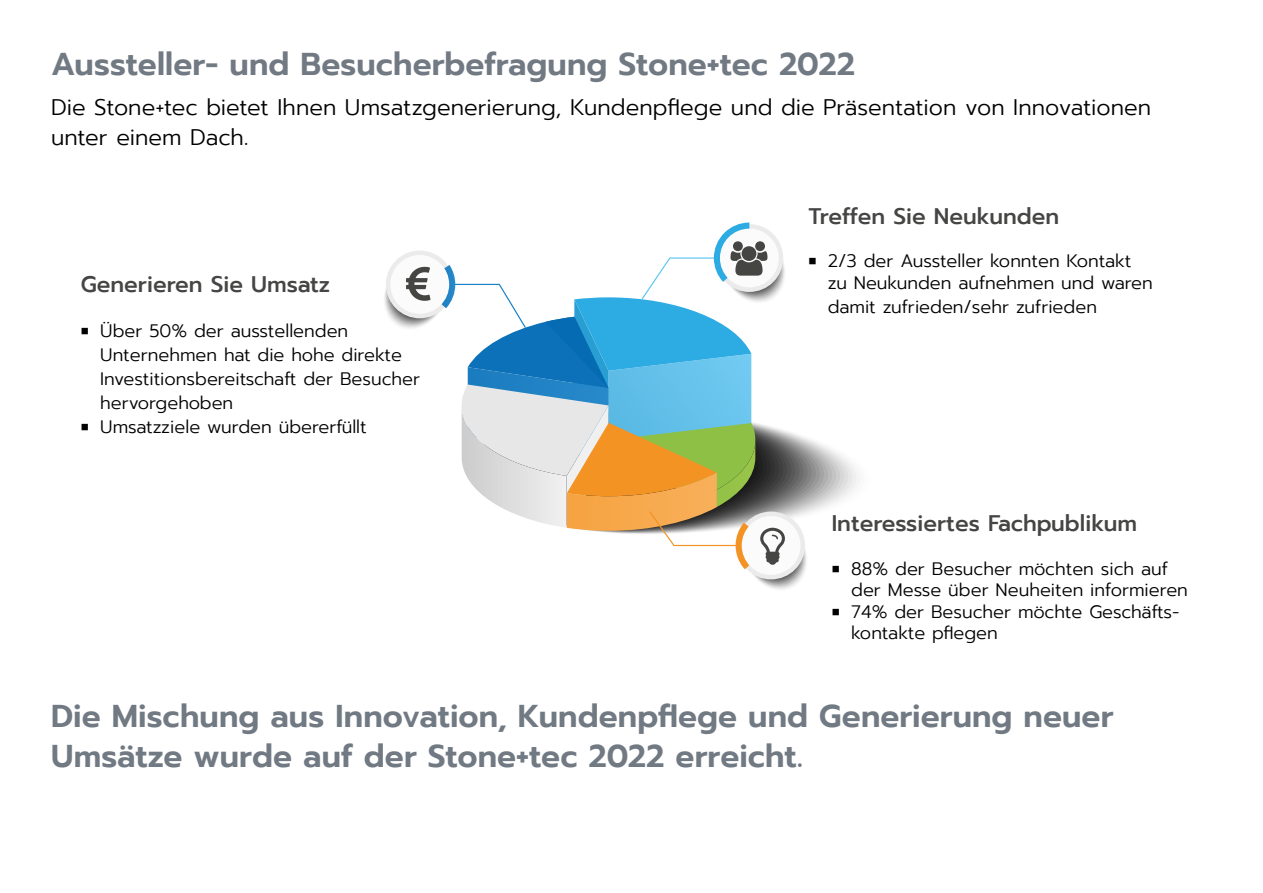
<style>
.page{position:relative;width:1263px;height:893px;background:#fff}
.page>*{position:absolute;margin:0;border:0;box-sizing:border-box;transform-origin:0 0}
.t1{font:600 31.5px/40.5px "Prompt";color:#717983}
.t2{font:300 22.5px/30px "Prompt";color:#000}
.t3{font:500 22.5px "Prompt";color:#454544}
.t4{font:300 18px/24px "Prompt";color:#000}
</style>
<div class="page">
<svg style="left:384px;top:223px;width:448px;height:366px"></svg>
<h1 class="t1" style="left:51px;top:43px;width:805px">Aussteller- und Besucherbefragung Stone+tec 2022</h1>
<p class="t2" style="left:51px;top:92px;width:1101px">Die Stone+tec bietet Ihnen Umsatzgenerierung, Kundenpflege und die Präsentation von Innovationen unter einem Dach.</p>
<p class="t3" style="left:81px;top:268px;width:251px">Generieren Sie Umsatz</p>
<p class="t4" style="left:100px;top:319px;width:321px;text-indent:-19px">■ Über 50% der ausstellenden<br>Unternehmen hat die hohe direkte<br>Investitionsbereitschaft der Besucher hervorgehoben</p>
<p class="t4" style="left:81px;top:415px;width:287px">■ Umsatzziele wurden übererfüllt</p>
<p class="t3" style="left:808px;top:200px;width:252px">Treffen Sie Neukunden</p>
<p class="t4" style="left:828px;top:250px;width:327px;line-height:21.6px;text-indent:-19px">■ 2/3 der Aussteller konnten Kontakt zu Neukunden aufnehmen und waren</p>
<p class="t4" style="left:828px;top:295px;width:271px">damit zufrieden/sehr zufrieden</p>
<p class="t3" style="left:832px;top:507px;width:307px">Interessiertes Fachpublikum</p>
<p class="t4" style="left:851px;top:558px;width:338px;line-height:21.6px;text-indent:-19px">■ 88% der Besucher möchten sich auf der Messe über Neuheiten informieren</p>
<p class="t4" style="left:851px;top:601px;width:330px;line-height:21.6px;text-indent:-19px">■ 74% der Besucher möchte Geschäfts&shy;kontakte pflegen</p>
<h1 class="t1" style="left:51px;top:696px;width:1064px">Die Mischung aus Innovation, Kundenpflege und Generierung neuer<br>Umsätze wurde auf der Stone+tec 2022 erreicht.</h1>
</div>
